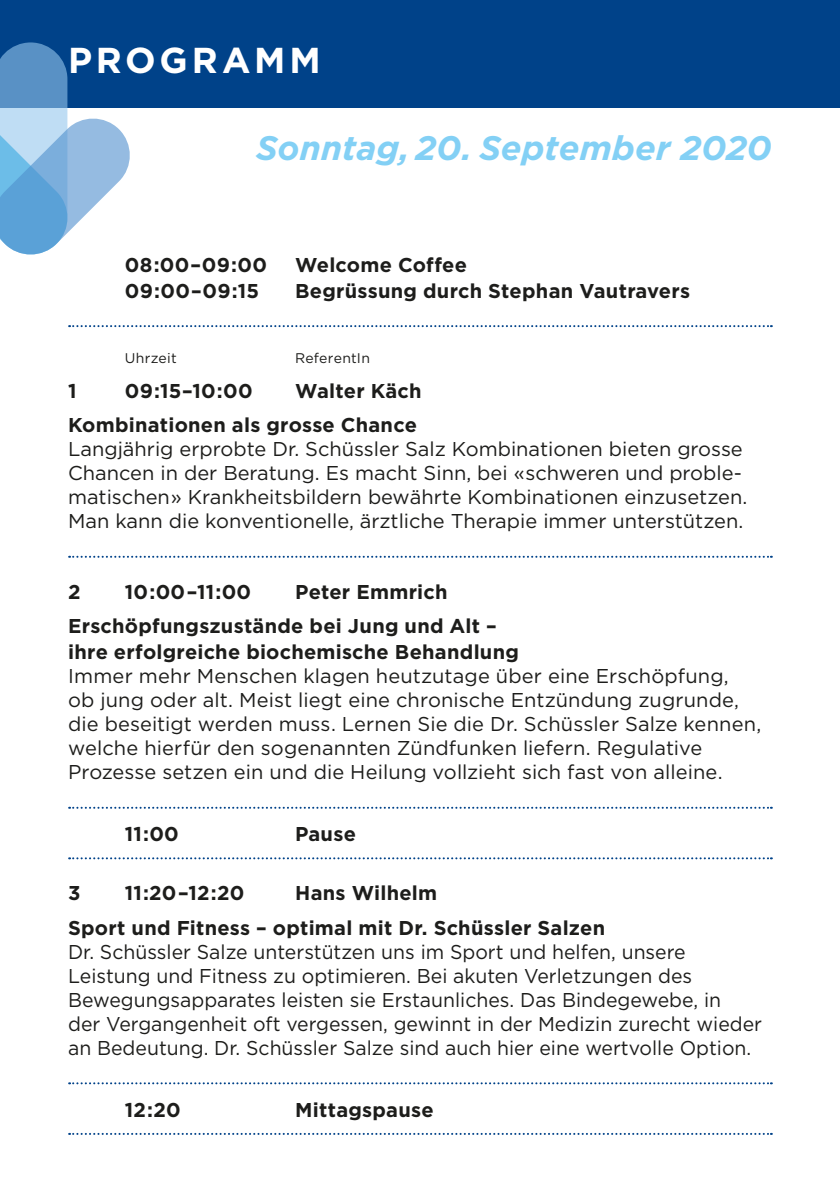
<style>
.page{position:relative;width:840px;height:1191px;background:#fff}
.page>*{position:absolute;margin:0;border:0;box-sizing:border-box;transform-origin:0 0}
.t1{font:700 36px "Gotham";letter-spacing:.1em;color:#fff}
.t2{font:italic 700 34px "Gotham";color:#83d0f5}
.t3{font:20px/24px "Gotham";color:#1d1d1b}
.t4{font:700 20px/34.4px "Gotham";letter-spacing:.01em;color:#1d1d1b}
.t5{font:14px "Gotham";letter-spacing:.015em;color:#1d1d1b}
</style>
<div class="page">
<svg style="left:69px;top:325px;width:702px;height:2px"></svg>
<svg style="left:69px;top:556px;width:702px;height:2px"></svg>
<svg style="left:69px;top:806px;width:702px;height:2px"></svg>
<svg style="left:69px;top:857px;width:702px;height:2px"></svg>
<svg style="left:69px;top:1082px;width:702px;height:2px"></svg>
<svg style="left:69px;top:1132px;width:702px;height:2px"></svg>
<div style="left:0;top:0;width:839px;height:108px;background:#004289"></div>
<svg style="left:0;top:42px;width:130px;height:213px"></svg>
<h1 class="t1" style="left:68px;top:39px;width:254px">PROGRAMM</h1>
<h2 class="t2" style="left:256px;top:129px;width:517px">Sonntag, 20. September 2020</h2>
<p class="t4" style="left:125px;top:247px;width:144px">08:00–09:00</p>
<p class="t4" style="left:295px;top:247px;width:173px">Welcome Coffee</p>
<p class="t4" style="left:125px;top:273px;width:136px">09:00–09:15</p>
<p class="t4" style="left:295px;top:273px;width:396px">Begrüssung durch Stephan Vautravers</p>
<p class="t5" style="left:125px;top:351px;width:53px">Uhrzeit</p>
<p class="t5" style="left:295px;top:351px;width:76px">ReferentIn</p>
<p class="t4" style="left:68px;top:373px;width:355px;text-align:right">Walter Käch<br>Kombinationen als grosse Chance</p>
<p class="t3" style="left:68px;top:437px;width:680px">Langjährig erprobte Dr. Schüssler Salz Kombinationen bieten grosse Chancen in der Beratung. Es macht Sinn, bei «schweren und proble&shy;matischen» Krankheitsbildern bewährte Kombinationen einzusetzen.<br>Man kann die konventionelle, ärztliche Therapie immer unterstützen.</p>
<p class="t4" style="left:68px;top:373px;width:10px">1</p>
<p class="t4" style="left:125px;top:373px;width:129px">09:15–10:00</p>
<p class="t4" style="left:68px;top:574px;width:430px;text-indent:227px">Peter Emmrich<br>Erschöpfungszustände bei Jung und Alt –</p>
<p class="t4" style="left:68px;top:634px;width:452px">ihre erfolgreiche biochemische Behandlung</p>
<p class="t3" style="left:68px;top:664px;width:694px">Immer mehr Menschen klagen heutzutage über eine Erschöpfung,<br>ob jung oder alt. Meist liegt eine chronische Entzündung zugrunde, die beseitigt werden muss. Lernen Sie die Dr. Schüssler Salze kennen, welche hierfür den sogenannten Zündfunken liefern. Regulative Prozesse setzen ein und die Heilung vollzieht sich fast von alleine.</p>
<p class="t4" style="left:68px;top:574px;width:14px">2</p>
<p class="t4" style="left:125px;top:574px;width:128px">10:00–11:00</p>
<p class="t4" style="left:125px;top:816px;width:55px">11:00</p>
<p class="t4" style="left:295px;top:816px;width:62px">Pause</p>
<p class="t4" style="left:68px;top:875px;width:538px;text-indent:227px">Hans Wilhelm<br>Sport und Fitness – optimal mit Dr. Schüssler Salzen</p>
<p class="t3" style="left:68px;top:939px;width:695px">Dr. Schüssler Salze unterstützen uns im Sport und helfen, unsere Leistung und Fitness zu optimieren. Bei akuten Verletzungen des Bewegungsapparates leisten sie Erstaunliches. Das Bindegewebe, in<br>der Vergangenheit oft vergessen, gewinnt in der Medizin zurecht wieder an Bedeutung. Dr. Schüssler Salze sind auch hier eine wertvolle Option.</p>
<p class="t4" style="left:68px;top:875px;width:14px">3</p>
<p class="t4" style="left:125px;top:875px;width:121px">11:20–12:20</p>
<p class="t4" style="left:125px;top:1092px;width:57px">12:20</p>
<p class="t4" style="left:295px;top:1092px;width:140px">Mittagspause</p>
</div>
